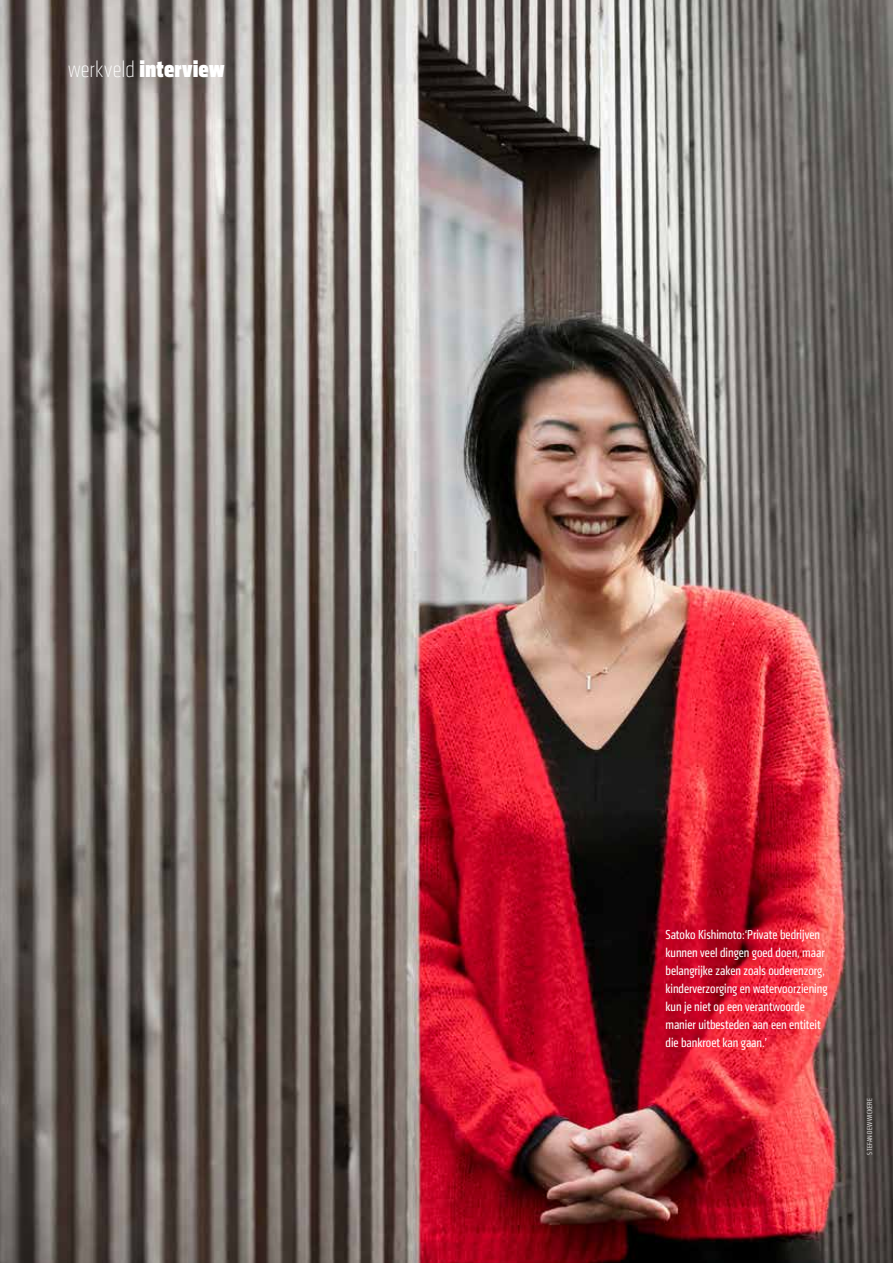
<style>
.page{position:relative;width:893px;height:1263px;background:#fff}
.page>*{position:absolute;margin:0;border:0;box-sizing:border-box;transform-origin:0 0}
.t1{font:900 condensed 24px "Klavika Display";letter-spacing:.005em;color:#fff}
.t2{font:13.5px/18px "Klavika Condensed";color:#fff}
.t3{font:300 7.5px "Klavika Condensed";letter-spacing:.035em;color:#fff}
.s1{font-weight:200}
</style>
<div class="page">
<img style="left:0;top:0;width:893px;height:1263px">
<h1 class="t1" style="left:68px;top:55px;width:158px"><span class="s1">werkveld</span> interview</h1>
<p class="t2" style="left:665px;top:925px;width:163px">Satoko Kishimoto:‘Private bedrijven kunnen veel dingen goed doen, maar belangrijke zaken zoals ouderenzorg, kinderverzorging en watervoorziening kun je niet op een verantwoorde manier uitbesteden aan een entiteit die bankroet kan gaan.’</p>
<p class="t3" style="left:866px;top:1154px;width:58px;rotate:-90deg">STEFAN DEWWICKERE</p>
</div>
